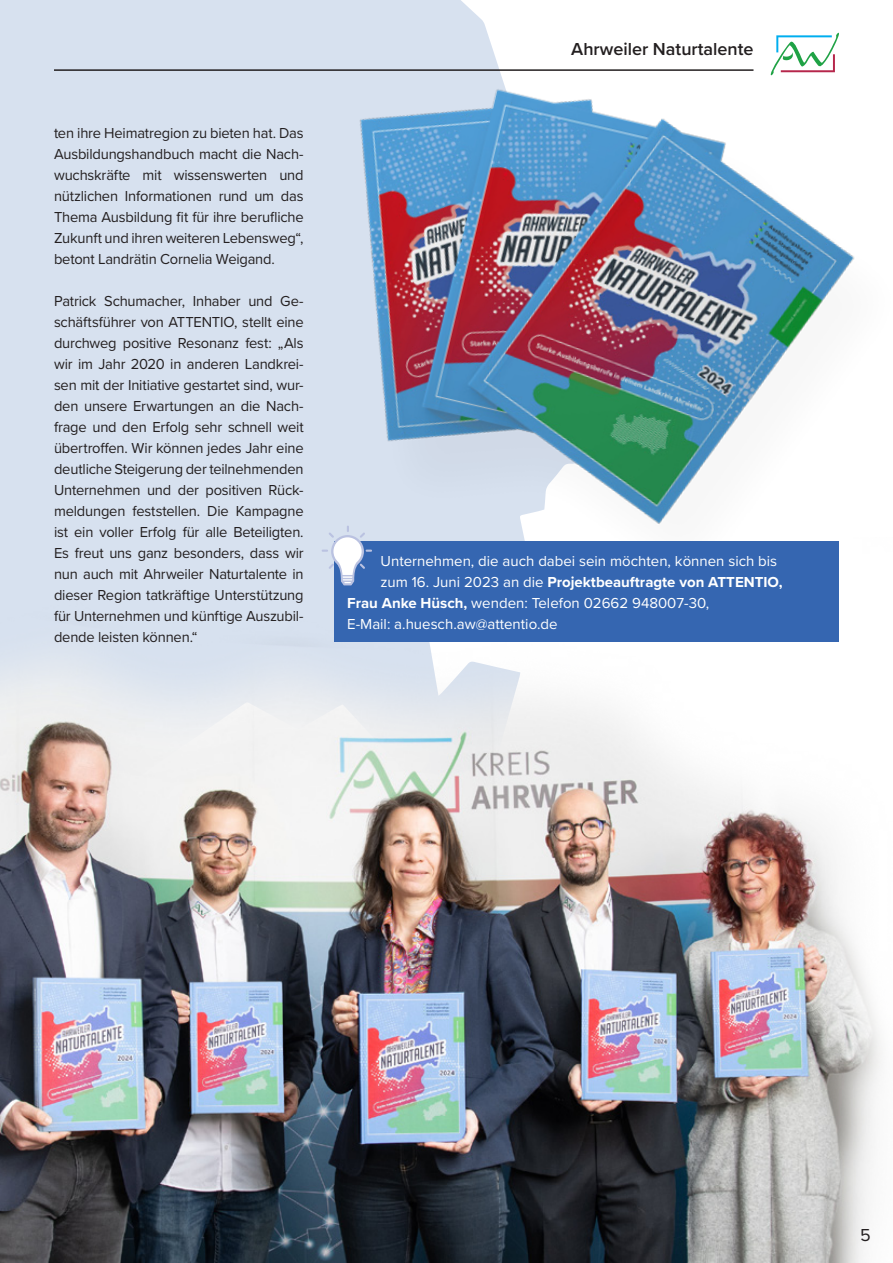
<style>
.page{position:relative;width:893px;height:1263px;background:#fff}
.page>*{position:absolute;margin:0;border:0;box-sizing:border-box;transform-origin:0 0}
.t1{font:600 18px "Proxima Nova";color:#231f20}
.t2{font:18px "Proxima Nova";color:#231f20}
.Fliesstext{font:15px/21px "Proxima Nova";letter-spacing:-.015em;color:#231f20;text-align:justify}
.t3{font:15px "Proxima Nova";color:#fff}
.t4{font:700 15px "Proxima Nova";color:#fff}
.s1{font-weight:400}
.s2{font-weight:700}
</style>
<div class="page">
<div style="left:0;top:0;width:469px;height:537px;background:#d7e1ef"></div>
<img style="left:0;top:537px;width:882px;height:726px">
<img style="left:162px;top:8px;width:720px;height:615px">
<div style="left:334px;top:542px;width:505px;height:100px;background:#3566b1"></div>
<svg style="left:322px;top:526px;width:50px;height:59px"></svg>
<svg style="left:768px;top:32px;width:71px;height:44px"></svg>
<hr style="left:54px;top:69px;width:699px;height:2px;background:#231f20">
<p class="Fliesstext" style="left:54px;top:122px;width:251px">ten ihre Heimatregion zu bieten hat. Das Ausbildungshandbuch macht die Nach&shy;wuchskräfte mit wissenswerten und nützlichen Informationen rund um das Thema Ausbildung fit für ihre berufliche Zukunft und ihren weiteren Lebensweg“, betont Landrätin Cornelia Weigand.</p>
<p class="Fliesstext" style="left:54px;top:290px;width:251px">Patrick Schumacher, Inhaber und Ge&shy;schäftsführer von ATTENTIO, stellt eine durchweg positive Resonanz fest: „Als wir im Jahr 2020 in anderen Landkrei&shy;sen mit der Initiative gestartet sind, wur&shy;den unsere Erwartungen an die Nach&shy;frage und den Erfolg sehr schnell weit übertroffen. Wir können jedes Jahr eine deutliche Steigerung der teilnehmenden Unternehmen und der positiven Rück&shy;meldungen feststellen. Die Kampagne ist ein voller Erfolg für alle Beteiligten.<br>Es freut uns ganz besonders, dass wir nun auch mit Ahrweiler Naturtalente in dieser Region tatkräftige Unterstützung für Unternehmen und künftige Auszubil&shy;dende leisten können.“</p>
<p class="t1" style="left:571px;top:36px;width:184px">Ahrweiler Naturtalente</p>
<p class="t3" style="left:381px;top:550px;width:398px">Unternehmen, die auch dabei sein möchten, können sich bis</p>
<p class="t4" style="left:381px;top:571px;width:403px"><span class="s1">zum 16. Juni 2023 an die</span> Projektbeauftragte von ATTENTIO,</p>
<p class="t3" style="left:347px;top:592px;width:364px"><span class="s2">Frau Anke Hüsch,</span> wenden: Telefon 02662 948007-30,</p>
<p class="t3" style="left:347px;top:613px;width:212px">E-Mail: a.huesch.aw@attentio.de</p>
<p class="t2" style="left:860px;top:1221px;width:12px">5</p>
</div>
